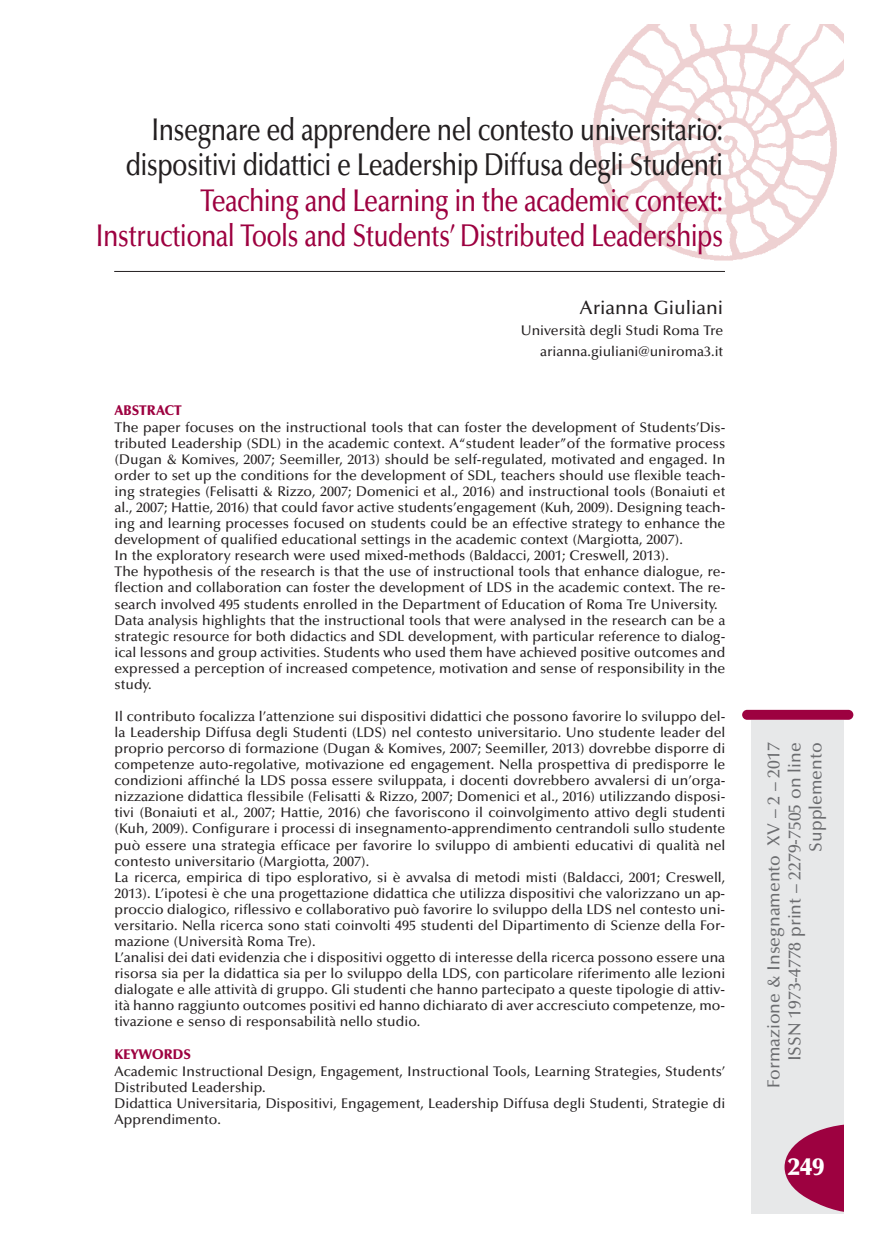
<style>
.page{position:relative;width:869px;height:1241px;background:#fff}
.page>*{position:absolute;margin:0;border:0;box-sizing:border-box;transform-origin:0 0}
.t1{font:500 31.5px/35.5px "Optima";letter-spacing:-.025em;color:#231f20;text-align:right;scale:.8 1}
.t2{font:500 31.5px/35.5px "Optima";letter-spacing:-.025em;color:#9d0140;text-align:right;scale:.8 1}
.t3{font:900 24.5px "Optima";color:#fff}
.t4{font:500 19.25px "Optima";color:#231f20}
.t5{font:500 17.5px/21px "Optima";color:#6c6d70;text-align:right}
.t6{font:500 14px/16.1px "Optima";color:#231f20}
.t7{font:900 14px "Optima";letter-spacing:-.01em;color:#9d0140}
</style>
<div class="page">
<img style="left:571px;top:25px;width:271px;height:247px">
<hr style="left:114px;top:271px;width:610px;height:1px;background:#231f20">
<div style="left:750px;top:720px;width:92px;height:493px;background:#e7e8e9"></div>
<div style="left:741px;top:709px;width:112px;height:10px;background:#9d0140;border-radius:5px"></div>
<svg style="left:784px;top:1123px;width:60px;height:89px"></svg>
<h1 class="t1" style="left:126px;top:114px;width:748px">Insegnare ed apprendere nel contesto universitario: dispositivi didattici e Leadership Diffusa degli Studenti</h1>
<h1 class="t2" style="left:95px;top:185px;width:786px">Teaching and Learning in the academic context:<br>Instructional Tools and Students’ Distributed Leaderships</h1>
<h3 class="t4" style="left:579px;top:300px;width:145px">Arianna Giuliani</h3>
<p class="t6" style="left:520px;top:321px;width:204px;line-height:21px;text-align:right">Università degli Studi Roma Tre arianna.giuliani@uniroma3.it</p>
<p class="t7" style="left:115px;top:404px;width:69px">ABSTRACT</p>
<p class="t6" style="left:115px;top:420px;width:612px">The paper focuses on the instructional tools that can foster the development of Students’Dis&shy;tributed Leadership (SDL) in the academic context. A“student leader”of the formative process (Dugan &amp; Komives, 2007; Seemiller, 2013) should be self-regulated, motivated and engaged. In order to set up the conditions for the development of SDL, teachers should use flexible teach&shy;ing strategies (Felisatti &amp; Rizzo, 2007; Domenici et al., 2016) and instructional tools (Bonaiuti et al., 2007; Hattie, 2016) that could favor active students’engagement (Kuh, 2009). Designing teach&shy;ing and learning processes focused on students could be an effective strategy to enhance the development of qualified educational settings in the academic context (Margiotta, 2007).<br>In the exploratory research were used mixed-methods (Baldacci, 2001; Creswell, 2013).<br>The hypothesis of the research is that the use of instructional tools that enhance dialogue, re&shy;flection and collaboration can foster the development of LDS in the academic context. The re&shy;search involved 495 students enrolled in the Department of Education of Roma Tre University.<br>Data analysis highlights that the instructional tools that were analysed in the research can be a strategic resource for both didactics and SDL development, with particular reference to dialog&shy;ical lessons and group activities. Students who used them have achieved positive outcomes and expressed a perception of increased competence, motivation and sense of responsibility in the study.</p>
<p class="t6" style="left:114px;top:709px;width:612px">Il contributo focalizza l’attenzione sui dispositivi didattici che possono favorire lo sviluppo del&shy;la Leadership Diffusa degli Studenti (LDS) nel contesto universitario. Uno studente leader del proprio percorso di formazione (Dugan &amp; Komives, 2007; Seemiller, 2013) dovrebbe disporre di competenze auto-regolative, motivazione ed engagement. Nella prospettiva di predisporre le condizioni affinché la LDS possa essere sviluppata, i docenti dovrebbero avvalersi di un’orga&shy;nizzazione didattica flessibile (Felisatti &amp; Rizzo, 2007; Domenici et al., 2016) utilizzando disposi&shy;tivi (Bonaiuti et al., 2007; Hattie, 2016) che favoriscono il coinvolgimento attivo degli studenti (Kuh, 2009). Configurare i processi di insegnamento-apprendimento centrandoli sullo studente può essere una strategia efficace per favorire lo sviluppo di ambienti educativi di qualità nel contesto universitario (Margiotta, 2007).<br>La ricerca, empirica di tipo esplorativo, si è avvalsa di metodi misti (Baldacci, 2001; Creswell, 2013). L’ipotesi è che una progettazione didattica che utilizza dispositivi che valorizzano un ap&shy;proccio dialogico, riflessivo e collaborativo può favorire lo sviluppo della LDS nel contesto uni&shy;versitario. Nella ricerca sono stati coinvolti 495 studenti del Dipartimento di Scienze della For&shy;mazione (Università Roma Tre).<br>L’analisi dei dati evidenzia che i dispositivi oggetto di interesse della ricerca possono essere una risorsa sia per la didattica sia per lo sviluppo della LDS, con particolare riferimento alle lezioni dialogate e alle attività di gruppo. Gli studenti che hanno partecipato a queste tipologie di attiv&shy;ità hanno raggiunto outcomes positivi ed hanno dichiarato di aver accresciuto competenze, mo&shy;tivazione e senso di responsabilità nello studio.</p>
<p class="t7" style="left:115px;top:1048px;width:78px">KEYWORDS</p>
<p class="t6" style="left:114px;top:1064px;width:612px">Academic Instructional Design, Engagement, Instructional Tools, Learning Strategies, Students’ Distributed Leadership.<br>Didattica Universitaria, Dispositivi, Engagement, Leadership Diffusa degli Studenti, Strategie di Apprendimento.</p>
<p class="t5" style="left:764px;top:1087px;width:346px;rotate:-90deg">Formazione &amp; Insegnamento XV – 2 – 2017<br>ISSN 1973-4778 print – 2279-7505 on line<br>Supplemento</p>
<h2 class="t3" style="left:787px;top:1156px;width:38px">249</h2>
</div>
